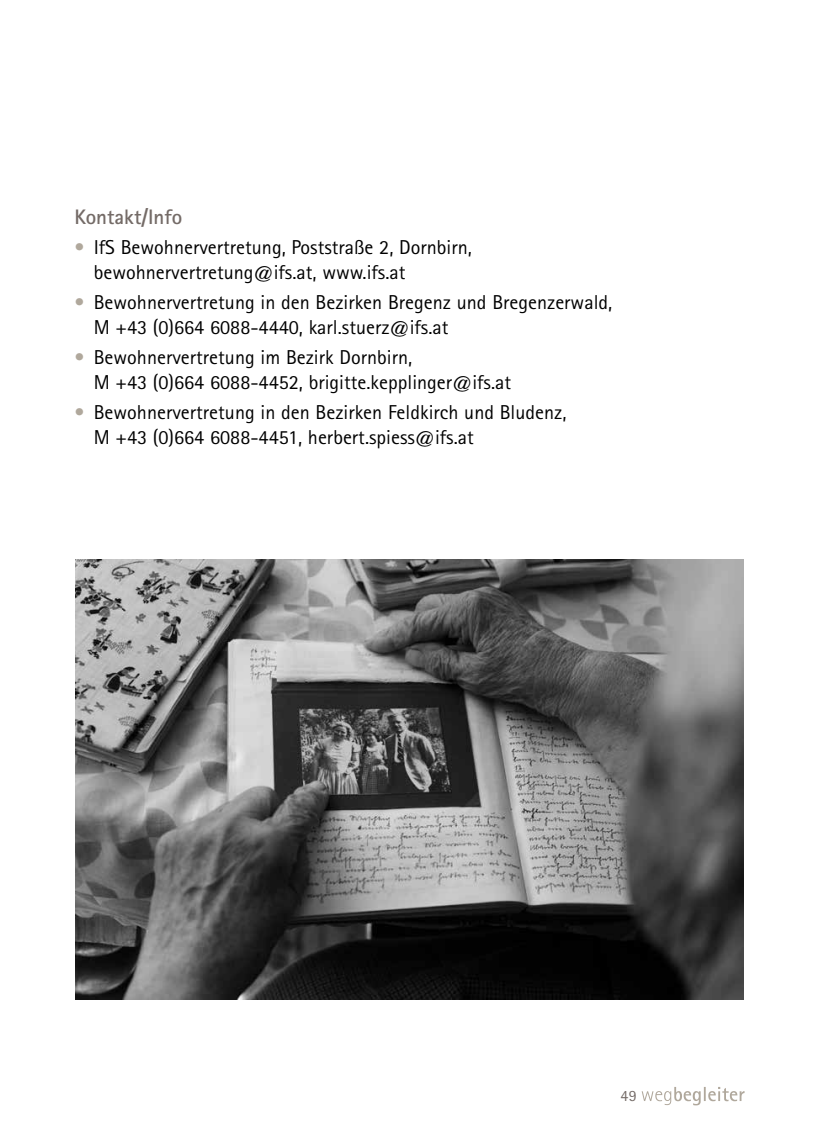
<style>
.page{position:relative;width:819px;height:1141px;background:#fff}
.page>*{position:absolute;margin:0;border:0;box-sizing:border-box;transform-origin:0 0}
.t1{font:700 21px "Agfa Rotis Sans Serif";color:#746b67}
.t2{font:20.12px/24.5px "Agfa Rotis Sans Serif";color:#000}
.t3{font:15.75px "Agfa Rotis Sans Serif";color:#746b67}
.s1{color:#b0a89c}
</style>
<div class="page">
<svg style="left:641px;top:1087px;width:103px;height:18px"></svg>
<img style="left:76px;top:560px;width:667px;height:439px">
<p class="t1" style="left:74px;top:204px;width:109px">Kontakt/Info</p>
<p class="t2" style="left:94px;top:235px;width:380px;text-indent:-19px"><span class="s1">•</span> IfS Bewohnervertretung, Poststraße 2, Dornbirn, bewohnervertretung@ifs.at, www.ifs.at</p>
<p class="t2" style="left:94px;top:290px;width:520px;text-indent:-19px"><span class="s1">•</span> Bewohnervertretung in den Bezirken Bregenz und Bregenzerwald,<br>M +43 (0)664 6088-4440, karl.stuerz@ifs.at</p>
<p class="t2" style="left:94px;top:345px;width:419px;text-indent:-19px"><span class="s1">•</span> Bewohnervertretung im Bezirk Dornbirn,<br>M +43 (0)664 6088-4452, brigitte.kepplinger@ifs.at</p>
<p class="t2" style="left:94px;top:400px;width:474px;text-indent:-19px"><span class="s1">•</span> Bewohnervertretung in den Bezirken Feldkirch und Bludenz,<br>M +43 (0)664 6088-4451, herbert.spiess@ifs.at</p>
<p class="t3" style="left:620px;top:1086px;width:18px">49</p>
</div>
